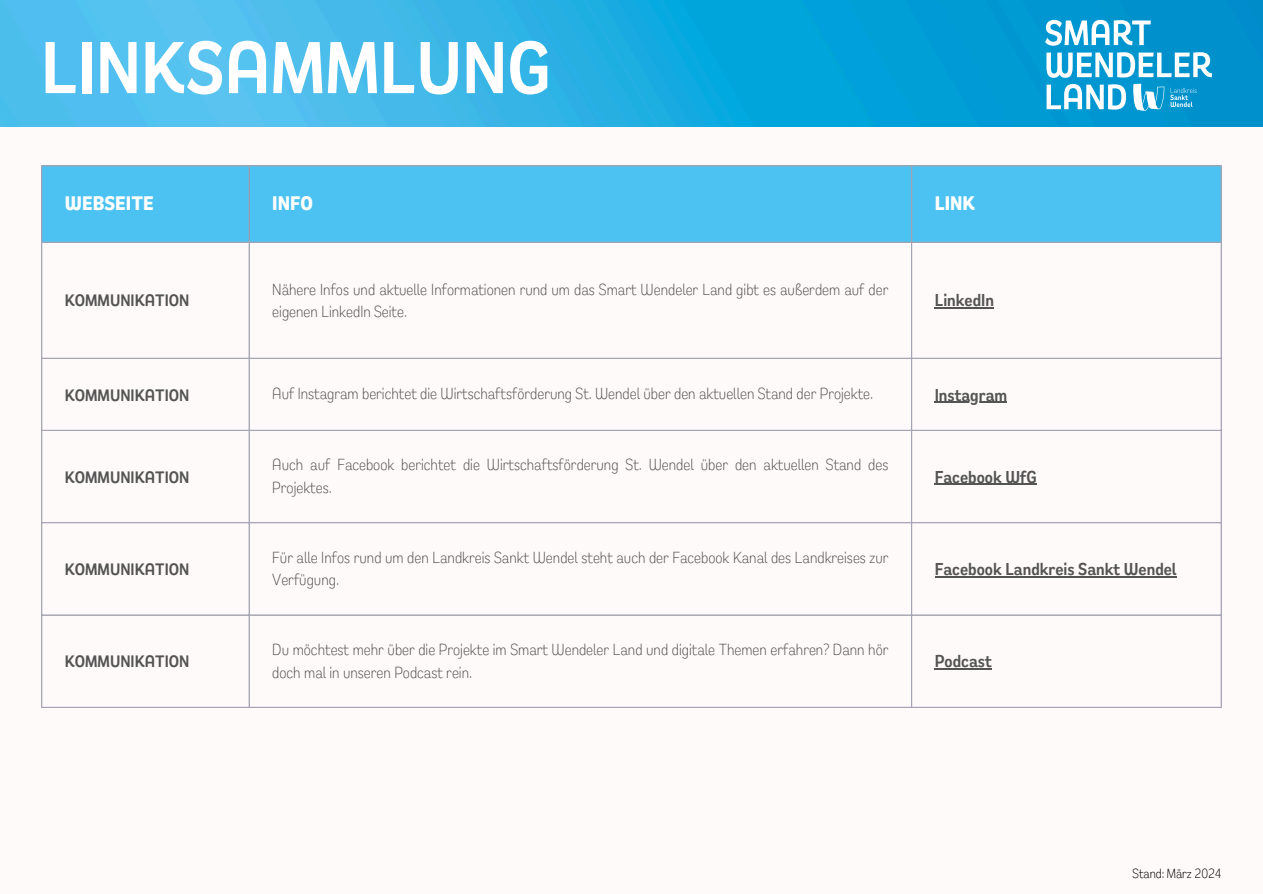
<style>
.page{position:relative;width:1263px;height:894px;background:#fff}
.page>*{position:absolute;margin:0;border:0;box-sizing:border-box;transform-origin:0 0}
.t1{font:600 75.15px "Remora Sans W1";color:#fff}
.t2{font:700 20.1px "Remora Sans W1";color:#fff}
.t3{font:600 17.7px "Remora Sans W1";color:#545454}
.t4{font:600 17.1px "Remora Sans W1";color:#545454}
.t5{font:300 16.5px/22.5px "Remora Sans W1";color:#545454}
.t6{font:300 13.65px "Remora Sans W1";color:#000}
</style>
<div class="page">
<div style="left:0;top:0;width:1263px;height:893px;background:#fffafa"></div>
<img style="left:0;top:0;width:1263px;height:126px">
<div style="left:42px;top:166px;width:1179px;height:76px;background:#4bc2f1"></div>
<hr style="left:935px;top:307px;width:59px;height:1px;background:#545454">
<hr style="left:935px;top:401px;width:72px;height:2px;background:#545454">
<hr style="left:935px;top:484px;width:102px;height:1px;background:#545454">
<hr style="left:935px;top:576px;width:241px;height:1px;background:#545454">
<hr style="left:935px;top:668px;width:57px;height:1px;background:#545454">
<hr style="left:41px;top:166px;width:1px;height:540px;background:#a4a4b4">
<hr style="left:249px;top:166px;width:1px;height:540px;background:#a4a4b4">
<hr style="left:911px;top:166px;width:1px;height:540px;background:#a4a4b4">
<hr style="left:1221px;top:166px;width:1px;height:540px;background:#a4a4b4">
<hr style="left:41px;top:165px;width:1181px;height:1px;background:#a4a4b4">
<hr style="left:41px;top:242px;width:1181px;height:1px;background:#a4a4b4">
<hr style="left:41px;top:357px;width:1181px;height:2px;background:#a4a4b4">
<hr style="left:41px;top:429px;width:1181px;height:2px;background:#a4a4b4">
<hr style="left:41px;top:522px;width:1181px;height:1px;background:#a4a4b4">
<hr style="left:41px;top:614px;width:1181px;height:1px;background:#a4a4b4">
<hr style="left:41px;top:706px;width:1181px;height:1px;background:#a4a4b4">
<svg style="left:1045px;top:20px;width:167px;height:91px"></svg>
<p class="t1" style="left:41px;top:19px;width:512px">LINKSAMMLUNG</p>
<h1 class="t2" style="left:65px;top:190px;width:91px">WEBSEITE</h1>
<p class="t2" style="left:272px;top:190px;width:42px">INFO</p>
<p class="t2" style="left:935px;top:190px;width:42px">LINK</p>
<p class="t4" style="left:65px;top:289px;width:126px">KOMMUNIKATION</p>
<p class="t5" style="left:272px;top:277px;width:618px">Nähere Infos und aktuelle Informationen rund um das Smart Wendeler Land gibt es außerdem auf der eigenen LinkedIn Seite.</p>
<p class="t3" style="left:935px;top:288px;width:61px">LinkedIn</p>
<p class="t4" style="left:65px;top:383px;width:126px">KOMMUNIKATION</p>
<p class="t5" style="left:272px;top:382px;width:602px">Auf Instagram berichtet die Wirtschaftsförderung St. Wendel über den aktuellen Stand der Projekte.</p>
<p class="t3" style="left:935px;top:383px;width:74px">Instagram</p>
<p class="t4" style="left:65px;top:465px;width:126px">KOMMUNIKATION</p>
<p class="t4" style="left:65px;top:558px;width:126px">KOMMUNIKATION</p>
<p class="t4" style="left:65px;top:650px;width:126px">KOMMUNIKATION</p>
<p class="t5" style="left:272px;top:453px;width:618px">Auch auf Facebook berichtet die Wirtschaftsförderung St. Wendel über den aktuellen Stand des<br>Projektes.</p>
<p class="t3" style="left:935px;top:465px;width:104px">Facebook WfG</p>
<p class="t5" style="left:272px;top:545px;width:618px">Für alle Infos rund um den Landkreis Sankt Wendel steht auch der Facebook Kanal des Landkreises zur<br>Verfügung.</p>
<p class="t3" style="left:935px;top:557px;width:243px">Facebook Landkreis Sankt Wendel</p>
<p class="t5" style="left:272px;top:637px;width:618px">Du möchtest mehr über die Projekte im Smart Wendeler Land und digitale Themen erfahren? Dann hör doch mal in unseren Podcast rein.</p>
<p class="t3" style="left:935px;top:649px;width:59px">Podcast</p>
<p class="t6" style="left:1133px;top:864px;width:91px">Stand: März 2024</p>
</div>
